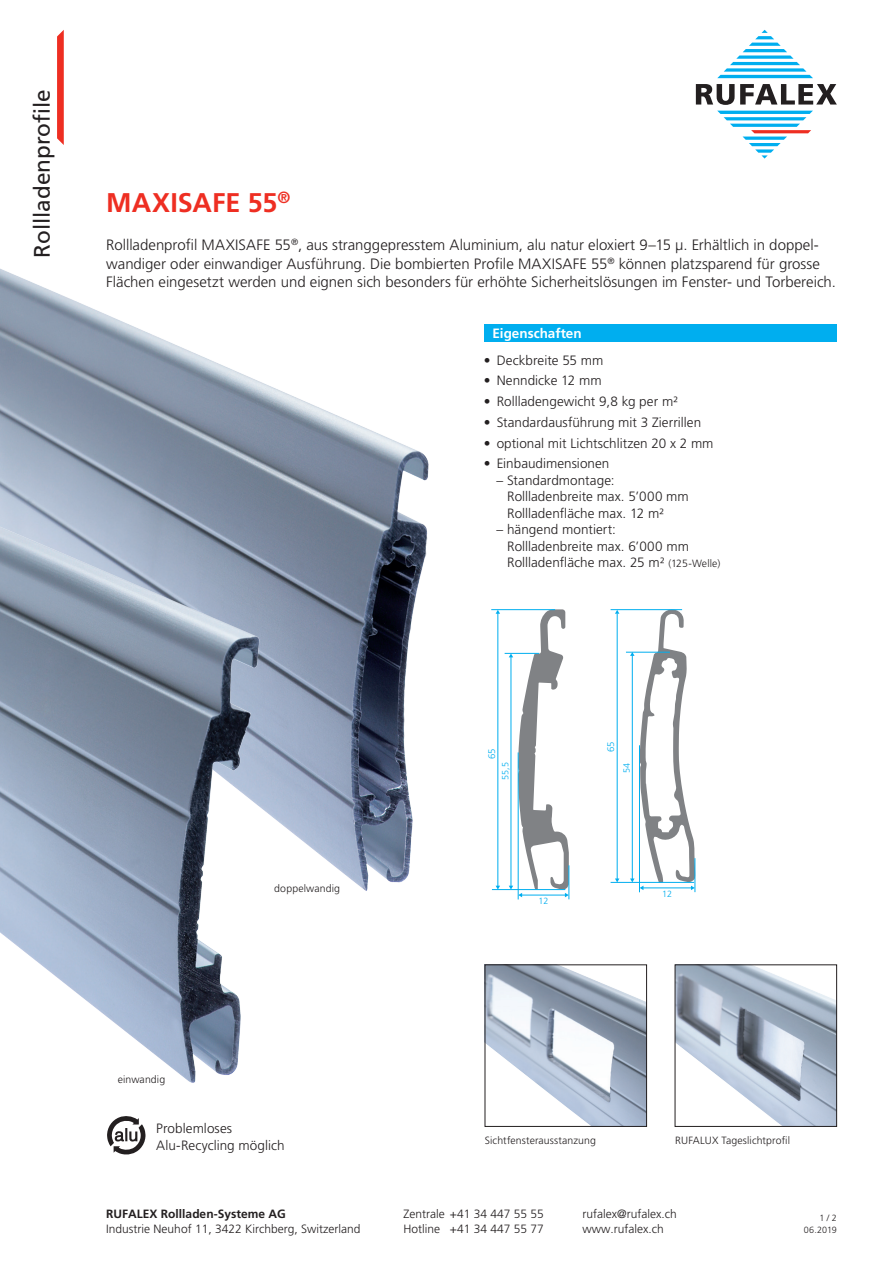
<style>
.page{position:relative;width:893px;height:1263px;background:#fff}
.page>*{position:absolute;margin:0;border:0;box-sizing:border-box;transform-origin:0 0}
.t1{font:700 27px "Frutiger LT Std";color:#ee2e22}
.t2{font:23.1px "Frutiger LT Std";letter-spacing:.01em;color:#231f20}
.t3{font:22.5px "Frutiger LT Std";color:#231f20}
.t4{font:300 15px/18.8px "Frutiger LT Std";color:#231f20}
.t5{font:300 13.5px/16.5px "Frutiger LT Std";color:#231f20}
.t6{font:700 13.5px "Frutiger LT Std";color:#fff}
.t7{font:300 12px/15px "Frutiger LT Std";color:#231f20}
.t8{font:700 12px "Frutiger LT Std";color:#231f20}
.t9{font:300 10.5px "Frutiger LT Std";letter-spacing:.01em;color:#231f20}
.t10{font:300 9.6px "Frutiger LT Std";color:#00aeef}
.t11{font:300 9px "Frutiger LT Std";color:#00aeef}
.t12{font:300 9px/12px "Frutiger LT Std";letter-spacing:-.005em;color:#231f20;text-align:right}
.s1{font-size:10.5px}
</style>
<div class="page">
<hr style="left:626px;top:652px;width:44px;height:1px;background:#00aeef">
<hr style="left:611px;top:609px;width:71px;height:1px;background:#00aeef">
<hr style="left:611px;top:882px;width:83px;height:1px;background:#00aeef">
<hr style="left:632px;top:655px;width:1px;height:224px;background:#00aeef">
<svg style="left:630px;top:652px;width:4px;height:4px"></svg>
<svg style="left:630px;top:878px;width:4px;height:4px"></svg>
<hr style="left:617px;top:614px;width:1px;height:265px;background:#00aeef">
<svg style="left:615px;top:610px;width:4px;height:4px"></svg>
<svg style="left:615px;top:878px;width:4px;height:4px"></svg>
<svg style="left:640px;top:609px;width:55px;height:281px"></svg>
<hr style="left:695px;top:858px;width:1px;height:34px;background:#00aeef">
<hr style="left:639px;top:745px;width:1px;height:147px;background:#00aeef">
<svg style="left:536px;top:609px;width:33px;height:288px"></svg>
<hr style="left:569px;top:865px;width:1px;height:34px;background:#00aeef">
<img style="left:0;top:268px;width:536px;height:632px">
<img style="left:0;top:453px;width:283px;height:630px">
<img style="left:487px;top:966px;width:158px;height:159px">
<div style="left:485px;top:964px;width:162px;height:163px;border:1px solid #231f20"></div>
<img style="left:677px;top:966px;width:158px;height:159px">
<div style="left:675px;top:964px;width:162px;height:163px;border:1px solid #231f20"></div>
<div style="left:484px;top:325px;width:353px;height:17px;background:#00aeef"></div>
<svg style="left:107px;top:1116px;width:39px;height:39px"></svg>
<svg style="left:717px;top:30px;width:96px;height:48px"></svg>
<svg style="left:717px;top:111px;width:96px;height:48px"></svg>
<svg style="left:696px;top:84px;width:141px;height:21px"></svg>
<svg style="left:57px;top:30px;width:7px;height:115px"></svg>
<h3 class="t3" style="left:29px;top:258px;width:170px;rotate:-90deg">Rollladenprofile</h3>
<h2 class="t2" style="left:47px;top:100px;width:158px;rotate:90deg">ECONOMIC 37</h2>
<h1 class="t1" style="left:106px;top:186px;width:186px">MAXISAFE 55<sup>®</sup></h1>
<p class="t4" style="left:106px;top:236px;width:731px">Rollladenprofil MAXISAFE 55<sup>®</sup>, aus stranggepresstem Aluminium, alu natur eloxiert 9–15 µ. Erhältlich in doppel&shy;wandiger oder einwandiger Ausführung. Die bombierten Profile MAXISAFE 55<sup>®</sup> können platzsparend für grosse<br>Flächen eingesetzt werden und eignen sich besonders für erhöhte Sicherheitslösungen im Fenster- und Torbereich.</p>
<p class="t6" style="left:492px;top:325px;width:91px">Eigenschaften</p>
<p class="t5" style="left:484px;top:352px;width:121px">• Deckbreite 55 mm</p>
<p class="t5" style="left:484px;top:373px;width:119px">• Nenndicke 12 mm</p>
<p class="t5" style="left:484px;top:393px;width:196px">• Rollladengewicht 9,8 kg per m²</p>
<p class="t5" style="left:484px;top:414px;width:219px">• Standardausführung mit 3 Zierrillen</p>
<p class="t5" style="left:484px;top:435px;width:231px">• optional mit Lichtschlitzen 20 x 2 mm</p>
<p class="t5" style="left:484px;top:456px;width:127px">• Einbaudimensionen</p>
<p class="t5" style="left:507px;top:472px;width:183px;text-indent:-11px">– Standardmontage:<br>Rollladenbreite max. 5’000 mm<br>Rollladenfläche max. 12 m²</p>
<p class="t5" style="left:507px;top:522px;width:215px;text-indent:-11px">– hängend montiert:<br>Rollladenbreite max. 6’000 mm<br>Rollladenfläche max. 25 m² <span class="s1">(125-Welle)</span></p>
<p class="t9" style="left:274px;top:883px;width:67px">doppelwandig</p>
<p class="t10" style="left:486px;top:759px;width:12px;rotate:-90deg">65</p>
<p class="t11" style="left:500px;top:780px;width:19px;rotate:-90deg">55,5</p>
<p class="t11" style="left:539px;top:896px;width:12px">12</p>
<p class="t10" style="left:605px;top:752px;width:12px;rotate:-90deg">65</p>
<p class="t11" style="left:622px;top:772px;width:12px;rotate:-90deg">54</p>
<p class="t11" style="left:662px;top:889px;width:12px">12</p>
<p class="t9" style="left:118px;top:1073px;width:49px">einwandig</p>
<p class="t5" style="left:156px;top:1121px;width:130px">Problemloses<br>Alu-Recycling möglich</p>
<p class="t9" style="left:485px;top:1134px;width:113px">Sichtfensterausstanzung</p>
<p class="t9" style="left:675px;top:1134px;width:117px">RUFALUX Tageslichtprofil</p>
<p class="t8" style="left:106px;top:1207px;width:181px">RUFALEX Rollladen-Systeme AG</p>
<p class="t7" style="left:403px;top:1207px;width:142px">Zentrale +41 34 447 55 55</p>
<p class="t7" style="left:106px;top:1222px;width:256px">Industrie Neuhof 11, 3422 Kirchberg, Switzerland</p>
<p class="t7" style="left:403px;top:1222px;width:142px">Hotline +41 34 447 55 77</p>
<p class="t7" style="left:583px;top:1207px;width:96px">rufalex@rufalex.ch www.rufalex.ch</p>
<p class="t12" style="left:804px;top:1212px;width:34px">1/2<br>06.2019</p>
</div>
